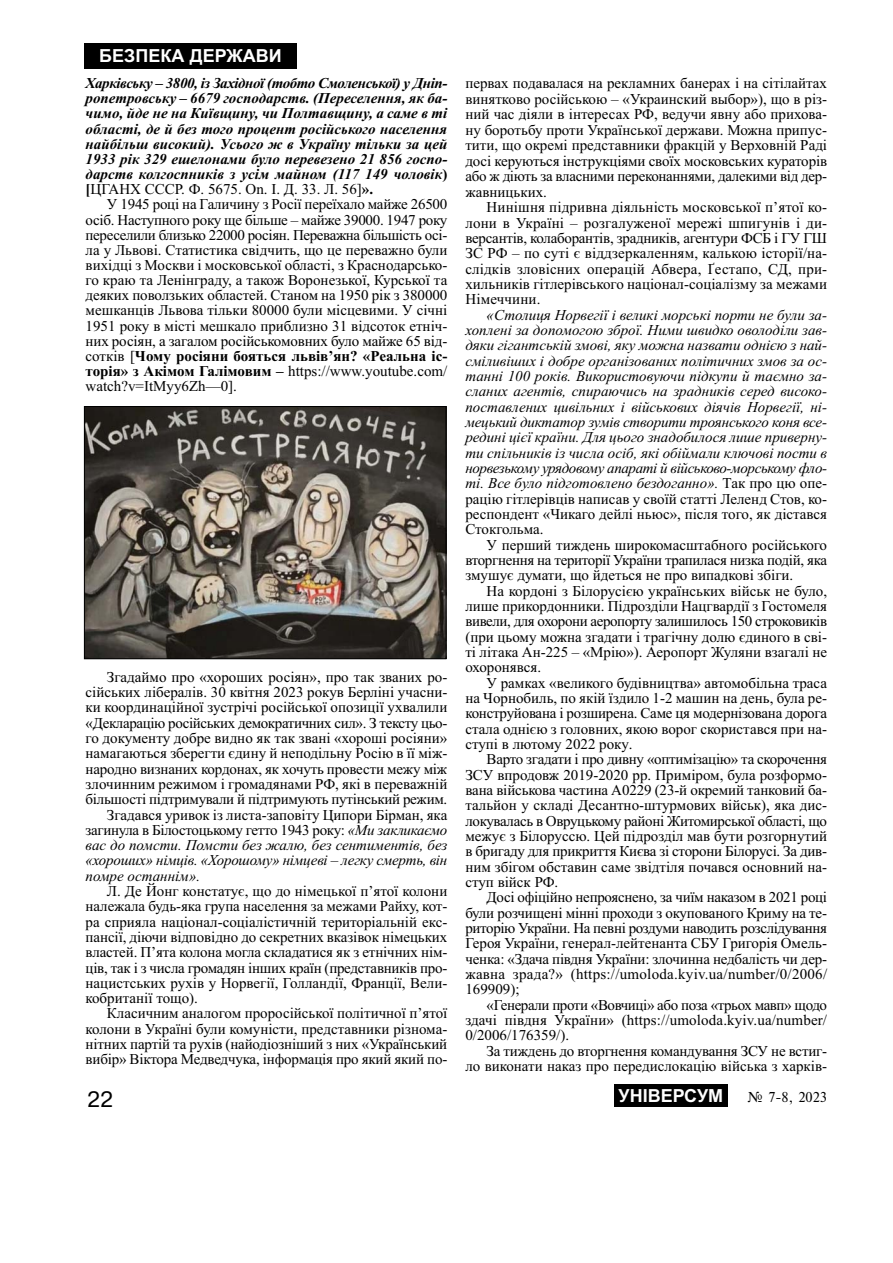
<style>
.page{position:relative;width:893px;height:1263px;background:#fff}
.page>*{position:absolute;margin:0;border:0;box-sizing:border-box;transform-origin:0 0}
.t1{font:21px "Ukr";color:#000}
.t2{font:700 18px "Arial";color:#fff}
.t3{font:15px/15.3px "Times New Roman";color:#000;text-align:justify}
.t4{font:italic 15px/15.3px "Times New Roman";letter-spacing:-.015em;color:#000;text-align:justify}
.t5{font:italic 700 15px/15.1px "Times New Roman";color:#000;text-align:justify}
.t6{font:15px "Times New Roman";letter-spacing:-.02em;color:#000}
.t7{font:15px "Times New Roman";letter-spacing:-.025em;color:#000}
.t8{font:15px "Times";color:#000}
.s1{font-style:normal}
.s2{font-weight:400;font-style:normal}
.s3{font-weight:700}
.s4{font-style:italic}
</style>
<div class="page">
<div style="left:84px;top:43px;width:213px;height:26px;background:#000"></div>
<div style="left:614px;top:1084px;width:113px;height:23px;background:#000"></div>
<img style="left:86px;top:408px;width:358px;height:249px">
<div style="left:84px;top:406px;width:362px;height:253px;border:1px solid #000"></div>
<p class="t2" style="left:99px;top:46px;width:184px">БЕЗПЕКА ДЕРЖАВИ</p>
<p class="t5" style="left:86px;top:75px;width:363px">Харківську – 3800, із Західної (тобто Смоленської) у Дніп&shy;ропетровську – 6679 господарств. (Переселення, як ба&shy;чимо, йде не на Київщину, чи Полтавщину, а саме в ті області, де й без того процент російського населення найбільш високий). Усього ж в Україну тільки за цей 1933 рік 329 ешелонами було перевезено 21 856 госпо&shy;дарств колгоспників з усім майном (117 149 чоловік<span class="s1">) [</span><span class="s2">ЦГАНХ СССР. Ф. 5675. On. I. Д. 33. Л. 56]</span><span class="s1">».</span></p>
<p class="t3" style="left:86px;top:198px;width:363px;text-indent:21px">У 1945 році на Галичину з Росії переїхало майже 26500 осіб. Наступного року ще більше – майже 39000. 1947 року переселили близько 22000 росіян. Переважна більшість осі&shy;ла у Львові. Статистика свідчить, що це переважно були вихідці з Москви і московської області, з Краснодарсько&shy;го краю та Ленінграду, а також Воронезької, Курської та деяких поволзьких областей. Станом на 1950 рік з 380000 мешканців Львова тільки 80000 були місцевими. У січні 1951 року в місті мешкало приблизно 31 відсоток етніч&shy;них росіян, а загалом російськомовних було майже 65 від&shy;сотків [<span class="s3">Чому росіяни бояться львів’ян? «Реальна іс&shy;торія» з Акімом Галімовим –</span> https://www.youtube.com/ watch?v=ItMyy6Zh—0].</p>
<p class="t3" style="left:107px;top:671px;width:342px">Згадаймо про «хороших росіян», про так званих ро-</p>
<p class="t3" style="left:86px;top:686px;width:363px">сійських лібералів. 30 квітня 2023 рокув Берліні учасни-</p>
<p class="t3" style="left:86px;top:701px;width:363px">ки координаційної зустрічі російської опозиції ухвалили</p>
<p class="t7" style="left:86px;top:717px;width:363px">«Декларацію російських демократичних сил». З тексту цьо-</p>
<p class="t3" style="left:86px;top:732px;width:363px">го документу добре видно як так звані «хороші росіяни»</p>
<p class="t3" style="left:86px;top:747px;width:363px">намагаються зберегти єдину й неподільну Росію в її між-</p>
<p class="t3" style="left:86px;top:762px;width:363px">народно визнаних кордонах, як хочуть провести межу між</p>
<p class="t3" style="left:86px;top:778px;width:363px">злочинним режимом і громадянами РФ, які в переважній</p>
<p class="t6" style="left:86px;top:794px;width:363px">більшості підтримували й підтримують путінський режим.</p>
<p class="t3" style="left:107px;top:808px;width:342px">Згадався уривок із листа-заповіту Ципори Бірман, яка</p>
<p class="t6" style="left:86px;top:824px;width:363px">загинула в Білостоцькому гетто 1943 року: <span class="s4">«Ми закликаємо</span></p>
<p class="t4" style="left:86px;top:839px;width:363px">вас до помсти. Помсти без жалю, без сентиментів, без</p>
<p class="t4" style="left:86px;top:854px;width:363px">«хороших» німців. «Хорошому» німцеві – легку смерть, він</p>
<p class="t4" style="left:86px;top:870px;width:116px">помре останнім».</p>
<p class="t3" style="left:86px;top:885px;width:363px;text-indent:21px">Л. Де Йонг констатує, що до німецької п’ятої колони належала будь-яка група населення за межами Райху, кот&shy;ра сприяла націонал-соціалістичній територіальній екс&shy;пансії, діючи відповідно до секретних вказівок німецьких властей. П’ята колона могла складатися як з етнічних нім&shy;ців, так і з числа громадян інших країн (представників про&shy;нацистських рухів у Норвегії, Голландії, Франції, Вели&shy;кобританії тощо).</p>
<p class="t3" style="left:86px;top:1007px;width:363px;text-indent:21px">Класичним аналогом проросійської політичної п’ятої колони в Україні були комуністи, представники різнома&shy;нітних партій та рухів (найодіозніший з них «Український вибір» Віктора Медведчука, інформація про який який по-</p>
<p class="t3" style="left:465px;top:77px;width:363px">первах подавалася на рекламних банерах і на сітілайтах винятково російською – «Украинский выбор»), що в різ&shy;ний час діяли в інтересах РФ, ведучи явну або прихова&shy;ну боротьбу проти Української держави. Можна припус&shy;тити, що окремі представники фракцій у Верховній Раді досі керуються інструкціями своїх московських кураторів або ж діють за власними переконаннями, далекими від дер&shy;жавницьких.</p>
<p class="t3" style="left:465px;top:201px;width:363px;text-indent:21px">Нинішня підривна діяльність московської п’ятої ко&shy;лони в Україні – розгалуженої мережі шпигунів і ди&shy;версантів, колаборантів, зрадників, агентури ФСБ і ГУ ГШ ЗС РФ – по суті є віддзеркаленням, калькою історії/на&shy;слідків зловісних операцій Абвера, Ґестапо, СД, при&shy;хильників гітлерівського націонал-соціалізму за межами Німеччини.</p>
<p class="t4" style="left:465px;top:308px;width:363px;text-indent:21px">«Столиця Норвегії і великі морські порти не були за&shy;хоплені за допомогою зброї. Ними швидко оволоділи зав&shy;дяки гігантській змові, яку можна назвати однією з най&shy;сміливіших і добре організованих політичних змов за ос&shy;танні 100 років. Використовуючи підкупи й таємно за&shy;сланих агентів, спираючись на зрадників серед високо&shy;поставлених цивільних і військових діячів Норвегії, ні&shy;мецький диктатор зумів створити троянського коня все&shy;редині цієї країни. Для цього знадобилося лише приверну&shy;ти спільників із числа осіб, які обіймали ключові пости в норвезькому урядовому апараті й військово-морському фло&shy;ті. Все було підготовлено бездоганно». <span class="s1">Так про цю опе&shy;рацію гітлерівців написав у своїй статті Леленд Стов, ко&shy;респондент «Чикаго дейлі ньюс», після того, як дістався Стокгольма.</span></p>
<p class="t3" style="left:465px;top:538px;width:363px;text-indent:21px">У перший тиждень широкомасштабного російського вторгнення на території України трапилася низка подій, яка змушує думати, що йдеться не про випадкові збіги.</p>
<p class="t3" style="left:465px;top:584px;width:363px;text-indent:21px">На кордоні з Білорусією українських військ не було, лише прикордонники. Підрозділи Нацгвардії з Гостомеля вивели, для охорони аеропорту залишилось 150 строковиків (при цьому можна згадати і трагічну долю єдиного в сві&shy;ті літака Ан-225 – «Мрію»). Аеропорт Жуляни взагалі не охоронявся.</p>
<p class="t3" style="left:465px;top:676px;width:363px;text-indent:21px">У рамках «великого будівництва» автомобільна траса на Чорнобиль, по якій їздило 1-2 машин на день, була ре&shy;конструйована і розширена. Саме ця модернізована дорога стала однією з головних, якою ворог скористався при на&shy;ступі в лютому 2022 року.</p>
<p class="t3" style="left:465px;top:753px;width:363px;text-indent:21px">Варто згадати і про дивну «оптимізацію» та скорочення ЗСУ впродовж 2019-2020 рр. Приміром, була розформо&shy;вана військова частина А0229 (23-й окремий танковий ба&shy;тальйон у складі Десантно-штурмових військ), яка дис&shy;локувалась в Овруцькому районі Житомирської області, що межує з Білоруссю. Цей підрозділ мав бути розгорнутий в бригаду для прикриття Києва зі сторони Білорусі. За див&shy;ним збігом обставин саме звідтіля почався основний на&shy;ступ війск РФ.</p>
<p class="t3" style="left:465px;top:891px;width:363px;text-indent:21px">Досі офіційно непрояснено, за чиїм наказом в 2021 році були розчищені мінні проходи з окупованого Криму на те&shy;риторію України. На певні роздуми наводить розслідування Героя України, генерал-лейтенанта СБУ Григорія Омель&shy;ченка: «Здача півдня України: злочинна недбалість чи дер&shy;жавна зрада?» (https://umoloda.kyiv.ua/number/0/2006/ 169909);</p>
<p class="t3" style="left:465px;top:998px;width:363px;text-indent:21px">«Генерали проти «Вовчиці» або поза «трьох мавп» щодо здачі півдня України» (https://umoloda.kyiv.ua/number/ 0/2006/176359/).</p>
<p class="t3" style="left:465px;top:1044px;width:363px;text-align:right">За тиждень до вторгнення командування ЗСУ не встиг-<br>ло виконати наказ про передислокацію війська з харків-</p>
<h1 class="t1" style="left:87px;top:1087px;width:27px">22</h1>
<p class="t2" style="left:618px;top:1085px;width:106px">УНІВЕРСУМ</p>
<p class="t8" style="left:747px;top:1088px;width:81px">‹ 7-8, 2023</p>
</div>
